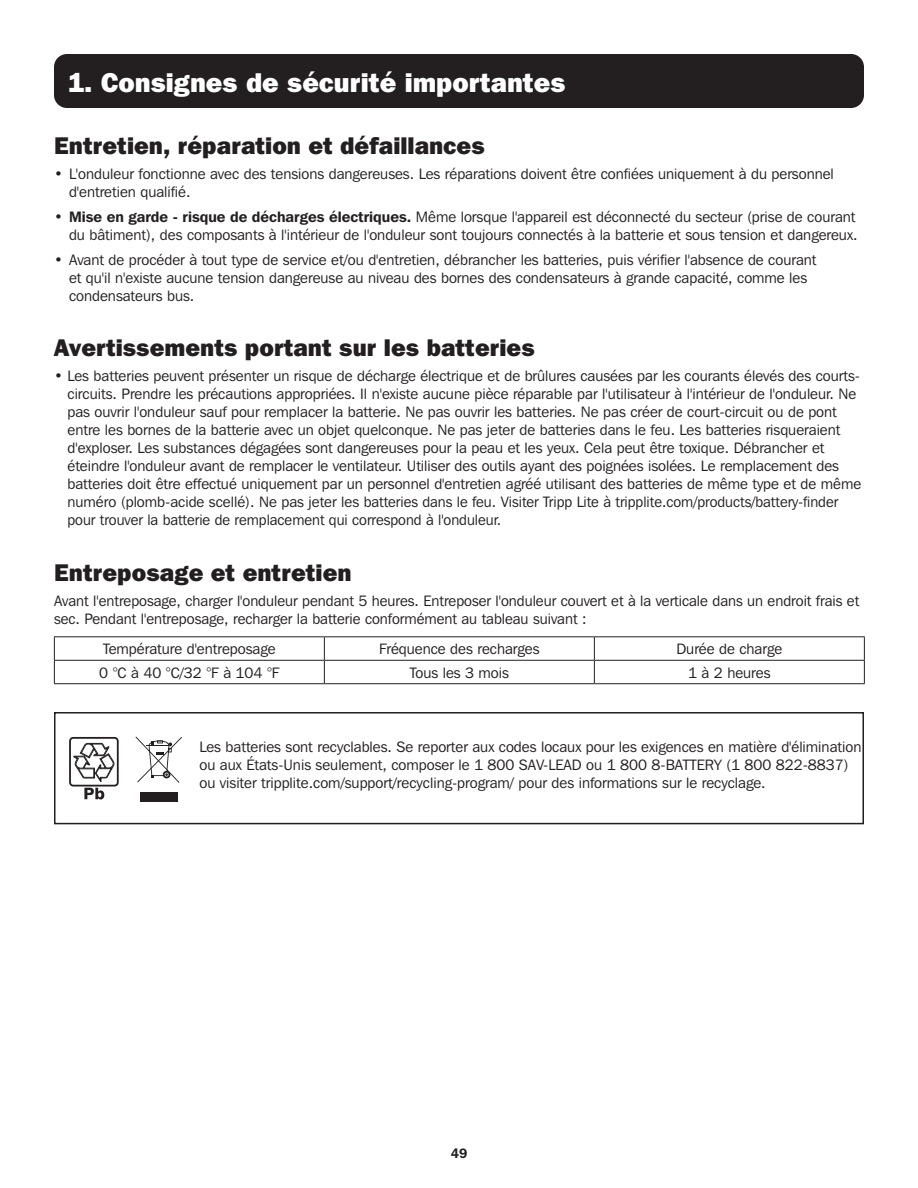
<style>
.page{position:relative;width:918px;height:1188px;background:#fff}
.page>*{position:absolute;margin:0;border:0;box-sizing:border-box;transform-origin:0 0}
.t1{font:800 27px "Franklin Gothic IT Cby BT";color:#fff}
.t2{font:800 24px "Franklin Gothic IT Cby BT";color:#231f20}
.t3{font:15px/18px "Franklin Gothic IT Cby BT";color:#231f20}
.t4{font:600 13.5px "Franklin Gothic IT Cby BT";color:#231f20}
.s1{font-weight:600}
</style>
<div class="page">
<div style="left:54px;top:54px;width:810px;height:54px;background:#231f20;border-radius:13px"></div>
<hr style="left:54px;top:636px;width:270px;height:1px;background:#231f20">
<hr style="left:324px;top:636px;width:270px;height:1px;background:#231f20">
<hr style="left:594px;top:636px;width:271px;height:1px;background:#231f20">
<hr style="left:54px;top:660px;width:270px;height:1px;background:#231f20">
<svg style="left:54px;top:637px;width:1px;height:46px"></svg>
<hr style="left:324px;top:660px;width:270px;height:1px;background:#231f20">
<svg style="left:324px;top:637px;width:1px;height:46px"></svg>
<hr style="left:594px;top:660px;width:271px;height:1px;background:#231f20">
<svg style="left:594px;top:637px;width:1px;height:46px"></svg>
<svg style="left:864px;top:637px;width:1px;height:46px"></svg>
<hr style="left:54px;top:683px;width:270px;height:1px;background:#231f20">
<hr style="left:324px;top:683px;width:270px;height:1px;background:#231f20">
<hr style="left:594px;top:683px;width:271px;height:1px;background:#231f20">
<div style="left:69px;top:737px;width:50px;height:50px;border:2px solid #231f20;border-radius:3px"></div>
<svg style="left:72px;top:742px;width:43px;height:57px"></svg>
<div style="left:54px;top:712px;width:810px;height:112px;border:2px solid #231f20"></div>
<div style="left:140px;top:792px;width:37px;height:9px;background:#231f20"></div>
<svg style="left:135px;top:737px;width:47px;height:46px"></svg>
<p class="t1" style="left:68px;top:65px;width:500px">1. Consignes de sécurité importantes</p>
<p class="t2" style="left:54px;top:131px;width:432px">Entretien, réparation et défaillances</p>
<p class="t3" style="left:69px;top:165px;width:766px;text-indent:-15px">• L'onduleur fonctionne avec des tensions dangereuses. Les réparations doivent être confiées uniquement à du personnel d'entretien qualifié.</p>
<p class="t3" style="left:54px;top:207px;width:805px;text-align:right">• <span class="s1">Mise en garde - risque de décharges électriques.</span> Même lorsque l'appareil est déconnecté du secteur (prise de courant du bâtiment), des composants à l'intérieur de l'onduleur sont toujours connectés à la batterie et sous tension et dangereux.</p>
<p class="t3" style="left:69px;top:250px;width:749px;text-indent:-15px">• Avant de procéder à tout type de service et/ou d'entretien, débrancher les batteries, puis vérifier l'absence de courant et qu'il n'existe aucune tension dangereuse au niveau des bornes des condensateurs à grande capacité, comme les condensateurs bus.</p>
<p class="t2" style="left:54px;top:333px;width:482px">Avertissements portant sur les batteries</p>
<p class="t3" style="left:68px;top:367px;width:795px;text-indent:-14px">• Les batteries peuvent présenter un risque de décharge électrique et de brûlures causées par les courants élevés des courts&shy;circuits. Prendre les précautions appropriées. Il n'existe aucune pièce réparable par l'utilisateur à l'intérieur de l'onduleur. Ne pas ouvrir l'onduleur sauf pour remplacer la batterie. Ne pas ouvrir les batteries. Ne pas créer de court-circuit ou de pont entre les bornes de la batterie avec un objet quelconque. Ne pas jeter de batteries dans le feu. Les batteries risqueraient d'exploser. Les substances dégagées sont dangereuses pour la peau et les yeux. Cela peut être toxique. Débrancher et éteindre l'onduleur avant de remplacer le ventilateur. Utiliser des outils ayant des poignées isolées. Le remplacement des batteries doit être effectué uniquement par un personnel d'entretien agréé utilisant des batteries de même type et de même numéro (plomb-acide scellé). Ne pas jeter les batteries dans le feu. Visiter Tripp Lite à tripplite.com/products/battery-finder pour trouver la batterie de remplacement qui correspond à l'onduleur.</p>
<p class="t2" style="left:54px;top:557px;width:299px">Entreposage et entretien</p>
<p class="t3" style="left:54px;top:591px;width:807px">Avant l'entreposage, charger l'onduleur pendant 5 heures. Entreposer l'onduleur couvert et à la verticale dans un endroit frais et sec. Pendant l'entreposage, recharger la batterie conformément au tableau suivant :</p>
<p class="t3" style="left:103px;top:640px;width:174px">Température d'entreposage</p>
<p class="t3" style="left:379px;top:640px;width:162px">Fréquence des recharges</p>
<p class="t3" style="left:676px;top:640px;width:107px">Durée de charge</p>
<p class="t3" style="left:99px;top:663px;width:182px">0 °C à 40 °C/32 °F à 104 °F</p>
<p class="t3" style="left:410px;top:663px;width:101px">Tous les 3 mois</p>
<p class="t3" style="left:688px;top:663px;width:84px">1 à 2 heures</p>
<p class="t3" style="left:200px;top:738px;width:663px">Les batteries sont recyclables. Se reporter aux codes locaux pour les exigences en matière d'élimination ou aux États-Unis seulement, composer le 1 800 SAV-LEAD ou 1 800 8-BATTERY (1 800 822-8837) ou visiter tripplite.com/support/recycling-program/ pour des informations sur le recyclage.</p>
<p class="t4" style="left:451px;top:1145px;width:18px">49</p>
</div>
